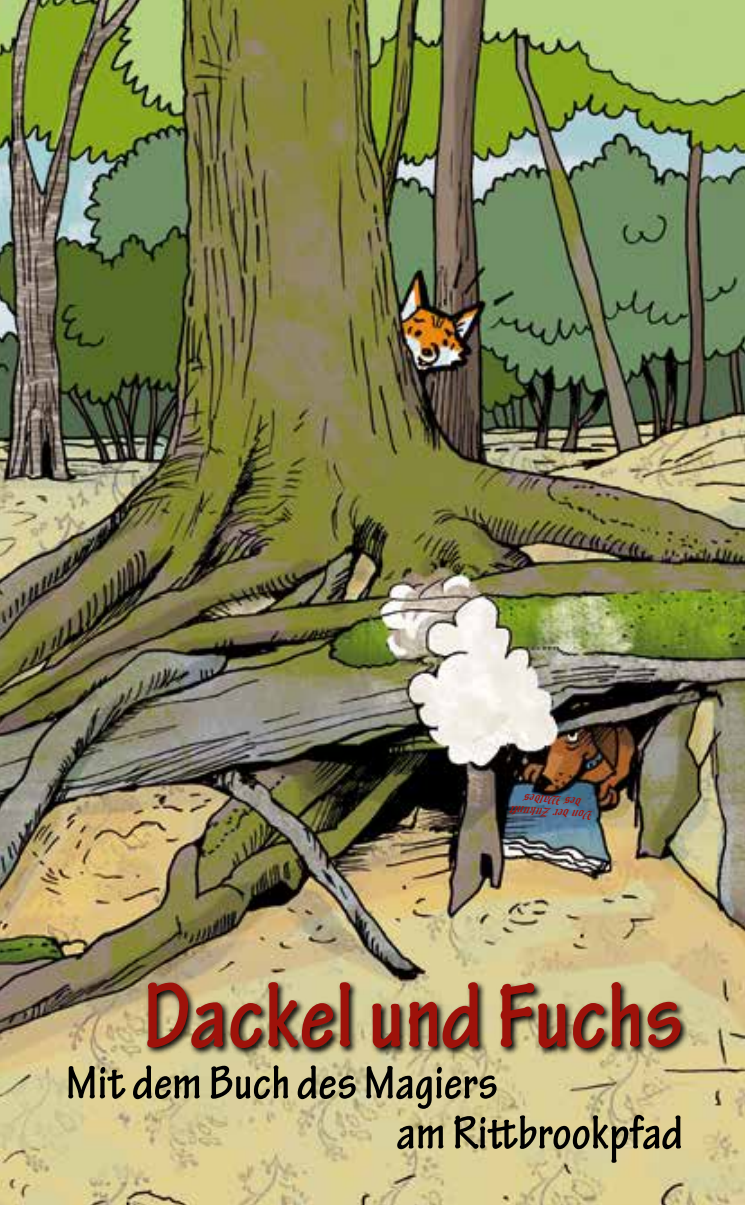
<style>
.page{position:relative;width:745px;height:1205px;background:#fff}
.page>*{position:absolute;margin:0;border:0;box-sizing:border-box;transform-origin:0 0}
.t1{font:700 condensed 97.5px "Tekton Pro";color:#9e120a}
.t2{font:700 condensed 50px/50px "Tekton Pro";color:#000}
.t3{font:italic 12.5px/12.5px "Old English Text";color:#9e120a;text-align:center}
</style>
<div class="page">
<img style="left:0;top:0;width:744px;height:1205px">
<svg style="left:144px;top:980px;width:544px;height:76px;background:#97916b"></svg>
<p class="t3" style="left:593px;top:822px;width:84px;rotate:-176deg">Von der Zukunft des Waldes</p>
<h1 class="t1" style="left:143px;top:959px;width:540px">Dackel und Fuchs</h1>
<p class="t2" style="left:396px;top:1058px;width:287px;text-indent:-330px">Mit dem Buch des Magiers<br>am Rittbrookpfad</p>
</div>
